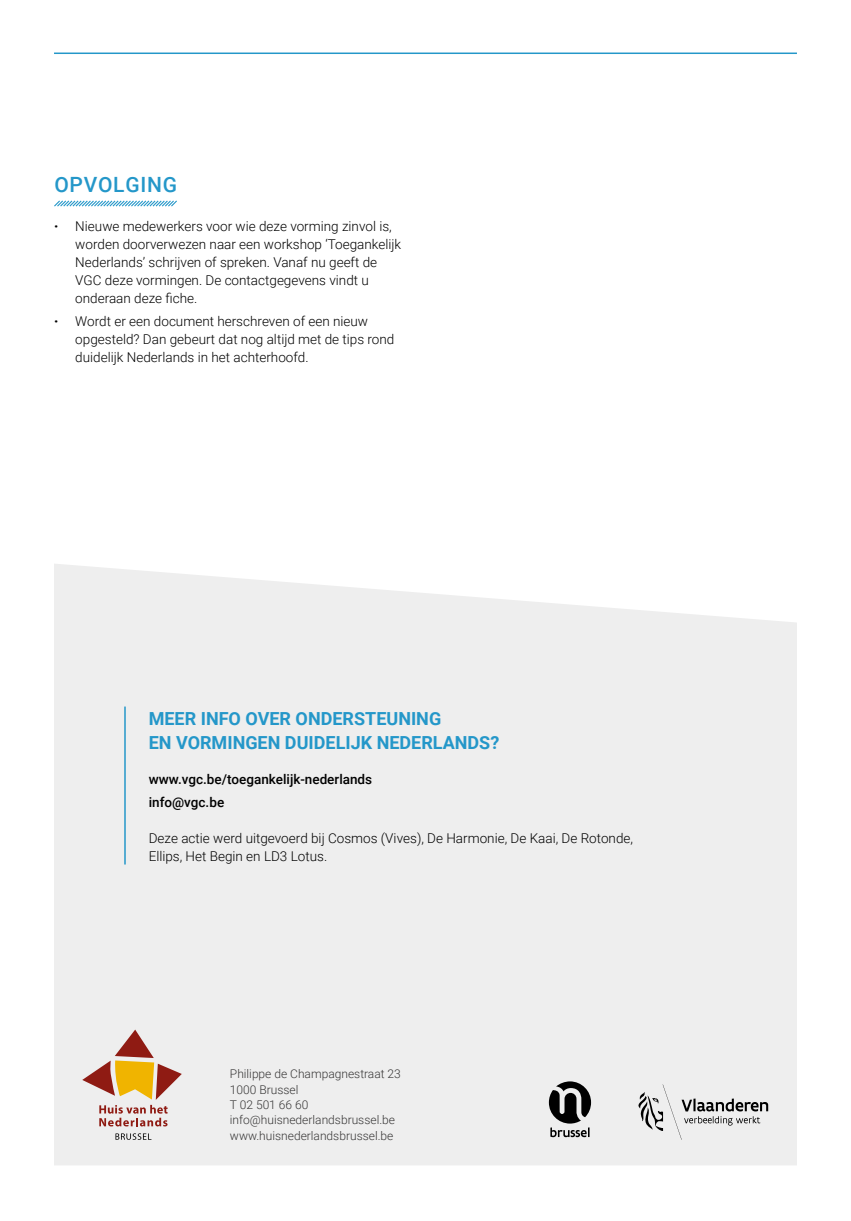
<style>
.page{position:relative;width:851px;height:1221px;background:#fff}
.page>*{position:absolute;margin:0;border:0;box-sizing:border-box;transform-origin:0 0}
.t1{font:500 21px "Roboto";letter-spacing:.035em;color:#2497c9}
.t2{font:700 18px/24px "Roboto";color:#2497c9}
.t3{font:300 13.5px/18px "Roboto";color:#000}
.t4{font:500 13.5px/22.2px "Roboto";color:#000}
.t5{font:300 12px/15.5px "Roboto";color:#373636}
.s1{font-weight:900}
</style>
<div class="page">
<div style="left:54px;top:564px;width:742px;height:601px;background:#eee"></div>
<svg style="left:54px;top:200px;width:123px;height:7px"></svg>
<hr style="left:124px;top:706px;width:2px;height:158px;background:#2497c9">
<hr style="left:54px;top:52px;width:742px;height:2px;background:#2497c9">
<svg style="left:635px;top:1084px;width:133px;height:55px;background:#d2d2d2"></svg>
<svg style="left:549px;top:1081px;width:42px;height:56px;background:#747474"></svg>
<svg style="left:115px;top:1133px;width:36px;height:6px"></svg>
<svg style="left:82px;top:1029px;width:100px;height:97px;background:#dbbca4"></svg>
<h1 class="t1" style="left:54px;top:170px;width:124px">OPVOLGING</h1>
<p class="t3" style="left:75px;top:217px;width:327px;text-indent:-21px"><span class="s1">·</span> Nieuwe medewerkers voor wie deze vorming zinvol is, worden doorverwezen naar een workshop ‘Toegankelijk Nederlands’ schrijven of spreken. Vanaf nu geeft de VGC deze vormingen. De contactgegevens vindt u onderaan deze fiche.</p>
<p class="t3" style="left:75px;top:311px;width:320px;text-indent:-21px"><span class="s1">·</span> Wordt er een document herschreven of een nieuw opgesteld? Dan gebeurt dat nog altijd met de tips rond duidelijk Nederlands in het achterhoofd.</p>
<h2 class="t2" style="left:149px;top:706px;width:352px">MEER INFO OVER ONDERSTEUNING<br>EN VORMINGEN DUIDELIJK NEDERLANDS?</h2>
<p class="t4" style="left:149px;top:768px;width:225px">www.vgc.be/toegankelijk-nederlands info@vgc.be</p>
<p class="t3" style="left:149px;top:828px;width:486px">Deze actie werd uitgevoerd bij Cosmos (Vives), De Harmonie, De Kaai, De Rotonde,<br>Ellips, Het Begin en LD3 Lotus.</p>
<p class="t5" style="left:230px;top:1065px;width:172px">Philippe de Champagnestraat 23<br>1000 Brussel<br>T 02 501 66 60 info@huisnederlandsbrussel.be www.huisnederlandsbrussel.be</p>
</div>
